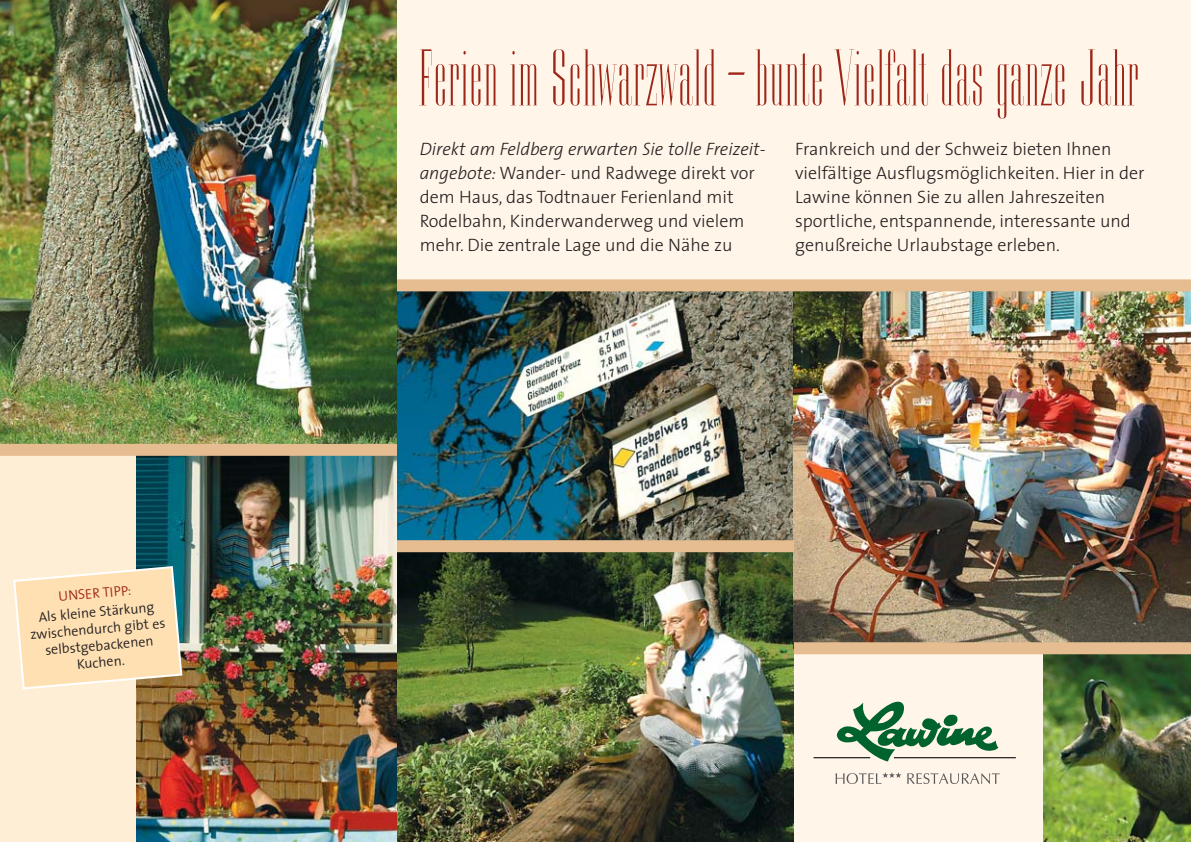
<style>
.page{position:relative;width:1191px;height:842px;background:#fff5e8}
.page>*{position:absolute;margin:0;border:0;box-sizing:border-box;transform-origin:0 0}
.t1{font:80px "Ransahof";color:#9e2618}
.t2{font:300 18px/24px "The Sans SN";color:#231f20}
.t3{font:300 14px/16.8px "The Sans SN";color:#231f20;text-align:center}
.t4{font:300 14px "The Sans SN";color:#9e2618}
.s1{font-style:italic}
</style>
<div class="page">
<img style="left:1043px;top:654px;width:148px;height:188px">
<div style="left:0;top:433px;width:419px;height:409px;background:#ffeed6"></div>
<img style="left:397px;top:552px;width:397px;height:290px">
<img style="left:397px;top:291px;width:397px;height:249px">
<img style="left:0;top:0;width:397px;height:444px">
<img style="left:794px;top:291px;width:397px;height:351px">
<img style="left:136px;top:456px;width:261px;height:386px">
<div style="left:397px;top:540px;width:397px;height:12px;background:#e5bd91"></div>
<div style="left:0;top:444px;width:397px;height:12px;background:#e5bd91"></div>
<svg style="left:837px;top:702px;width:161px;height:59px"></svg>
<svg style="left:835px;top:772px;width:66px;height:12px"></svg>
<svg style="left:907px;top:773px;width:92px;height:11px"></svg>
<hr style="left:813px;top:757px;width:57px;height:1px;background:#231f20">
<hr style="left:894px;top:757px;width:121px;height:1px;background:#231f20">
<div style="left:397px;top:279px;width:794px;height:12px;background:#e5bd91"></div>
<svg style="left:13px;top:565px;width:170px;height:125px;background:#f6ddb6"></svg>
<div style="left:794px;top:642px;width:397px;height:12px;background:#e5bd91"></div>
<p class="t4" style="left:58px;top:591px;width:75px;rotate:-5deg">UNSER TIPP:</p>
<p class="t3" style="left:28px;top:611px;width:137px;rotate:-5deg">Als kleine Stärkung zwischendurch gibt es selbstgebackenen<br>Kuchen.</p>
<h1 class="t1" style="left:418px;top:49px;width:723px">Ferien im Schwarzwald – bunte Vielfalt das ganze Jahr</h1>
<p class="t2" style="left:420px;top:139px;width:347px"><span class="s1">Direkt am Feldberg erwarten Sie tolle Freizeit&shy;angebote:</span> Wander- und Radwege direkt vor dem Haus, das Todtnauer Ferienland mit Rodelbahn, Kinderwanderweg und vielem mehr. Die zentrale Lage und die Nähe zu</p>
<p class="t2" style="left:795px;top:139px;width:351px">Frankreich und der Schweiz bieten Ihnen vielfältige Ausflugsmöglichkeiten. Hier in der Lawine können Sie zu allen Jahreszeiten sportliche, entspannende, interessante und genußreiche Urlaubstage erleben.</p>
</div>
